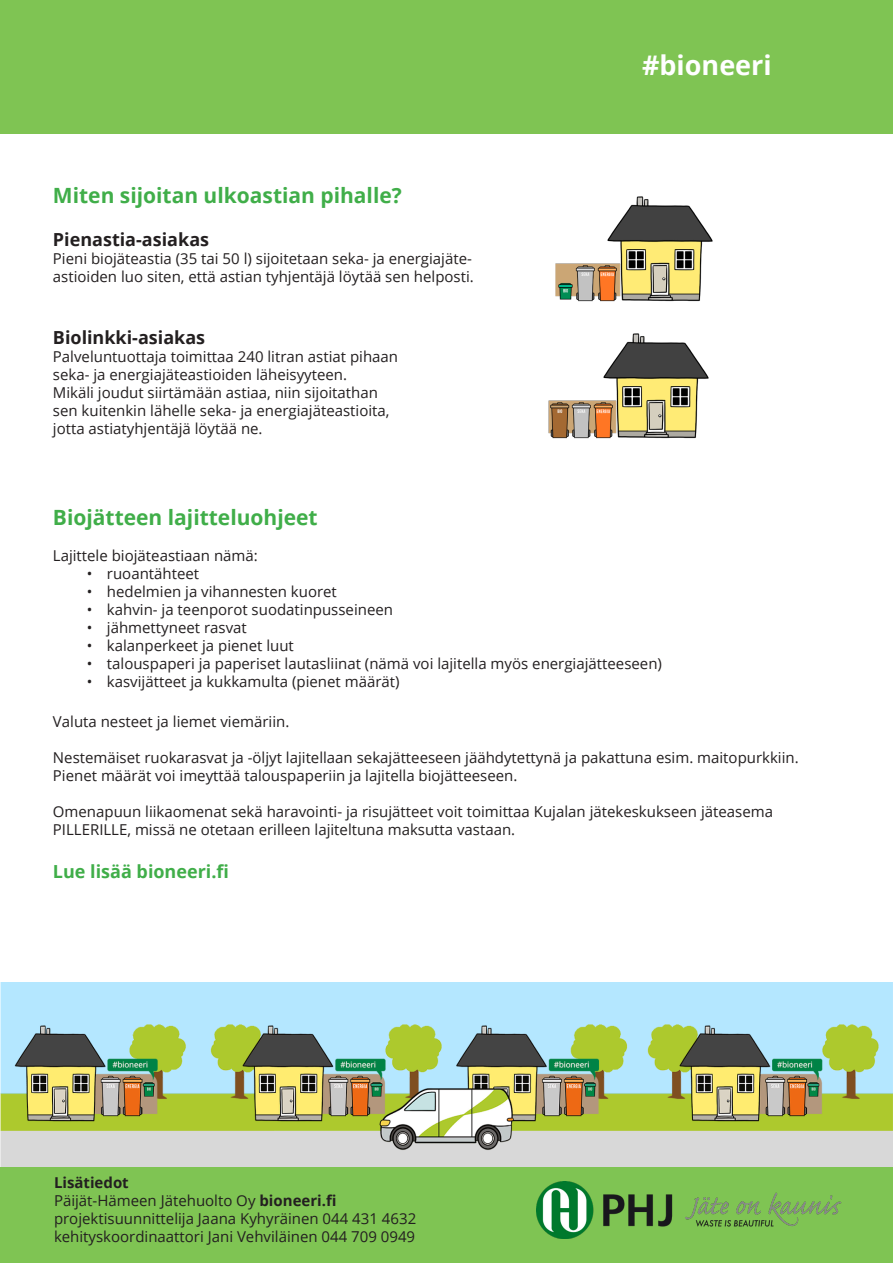
<style>
.page{position:relative;width:893px;height:1263px;background:#fff}
.page>*{position:absolute;margin:0;border:0;box-sizing:border-box;transform-origin:0 0}
.t1{font:700 27px "Open Sans";color:#fff}
.t2{font:700 21px "Open Sans";color:#40ae49}
.t3{font:700 18px "Open Sans";color:#231f20}
.t4{font:700 18px "Open Sans";color:#40ae49}
.t5{font:15px "Open Sans";color:#231f20}
.t6{font:700 15px "Open Sans";color:#231f20}
.s1{font-weight:700}
</style>
<div class="page">
<div style="left:0;top:1153px;width:893px;height:110px;background:#7fc453"></div>
<div style="left:0;top:0;width:893px;height:134px;background:#7fc453"></div>
<img style="left:537px;top:1181px;width:305px;height:57px">
<img style="left:0;top:982px;width:893px;height:184px">
<img style="left:555px;top:196px;width:158px;height:106px">
<img style="left:548px;top:333px;width:161px;height:106px">
<p class="t2" style="left:53px;top:181px;width:350px">Miten sijoitan ulkoastian pihalle?</p>
<p class="t3" style="left:53px;top:227px;width:158px">Pienastia-asiakas</p>
<p class="t5" style="left:53px;top:249px;width:421px">Pieni biojäteastia (35 tai 50 l) sijoitetaan seka- ja energiajäte-</p>
<p class="t5" style="left:53px;top:267px;width:422px">astioiden luo siten, että astian tyhjentäjä löytää sen helposti.</p>
<p class="t3" style="left:53px;top:324px;width:154px">Biolinkki-asiakas</p>
<p class="t5" style="left:53px;top:346px;width:347px">Palveluntuottaja toimittaa 240 litran astiat pihaan</p>
<p class="t5" style="left:53px;top:364px;width:296px">seka- ja energiajäteastioiden läheisyyteen.</p>
<p class="t5" style="left:53px;top:382px;width:326px">Mikäli joudut siirtämään astiaa, niin sijoitathan</p>
<p class="t5" style="left:53px;top:400px;width:338px">sen kuitenkin lähelle seka- ja energiajäteastioita,</p>
<p class="t5" style="left:53px;top:418px;width:211px">jotta astiatyhjentäjä löytää ne.</p>
<p class="t1" style="left:642px;top:46px;width:131px">#bioneeri</p>
<p class="t2" style="left:53px;top:503px;width:266px">Biojätteen lajitteluohjeet</p>
<p class="t5" style="left:53px;top:546px;width:206px">Lajittele biojäteastiaan nämä:</p>
<p class="t5" style="left:87px;top:564px;width:114px">• ruoantähteet</p>
<p class="t5" style="left:87px;top:582px;width:251px">• hedelmien ja vihannesten kuoret</p>
<p class="t5" style="left:87px;top:600px;width:308px">• kahvin- ja teenporot suodatinpusseineen</p>
<p class="t5" style="left:87px;top:618px;width:161px">• jähmettyneet rasvat</p>
<p class="t5" style="left:87px;top:636px;width:208px">• kalanperkeet ja pienet luut</p>
<p class="t5" style="left:87px;top:654px;width:576px">• talouspaperi ja paperiset lautasliinat (nämä voi lajitella myös energiajätteeseen)</p>
<p class="t5" style="left:87px;top:672px;width:314px">• kasvijätteet ja kukkamulta (pienet määrät)</p>
<p class="t5" style="left:53px;top:711px;width:238px">Valuta nesteet ja liemet viemäriin.</p>
<p class="t5" style="left:53px;top:747px;width:747px">Nestemäiset ruokarasvat ja -öljyt lajitellaan sekajätteeseen jäähdytettynä ja pakattuna esim. maitopurkkiin.</p>
<p class="t5" style="left:53px;top:765px;width:466px">Pienet määrät voi imeyttää talouspaperiin ja lajitella biojätteeseen.</p>
<p class="t5" style="left:53px;top:801px;width:722px">Omenapuun liikaomenat sekä haravointi- ja risujätteet voit toimittaa Kujalan jätekeskukseen jäteasema</p>
<p class="t5" style="left:53px;top:819px;width:464px">PILLERILLE, missä ne otetaan erilleen lajiteltuna maksutta vastaan.</p>
<p class="t4" style="left:53px;top:859px;width:178px">Lue lisää bioneeri.fi</p>
<p class="t6" style="left:54px;top:1172px;width:76px">Lisätiedot</p>
<p class="t5" style="left:54px;top:1190px;width:284px">Päijät-Hämeen Jätehuolto Oy <span class="s1">bioneeri.fi</span></p>
<p class="t5" style="left:54px;top:1208px;width:364px">projektisuunnittelija Jaana Kyhyräinen 044 431 4632</p>
<p class="t5" style="left:54px;top:1226px;width:363px">kehityskoordinaattori Jani Vehviläinen 044 709 0949</p>
</div>
